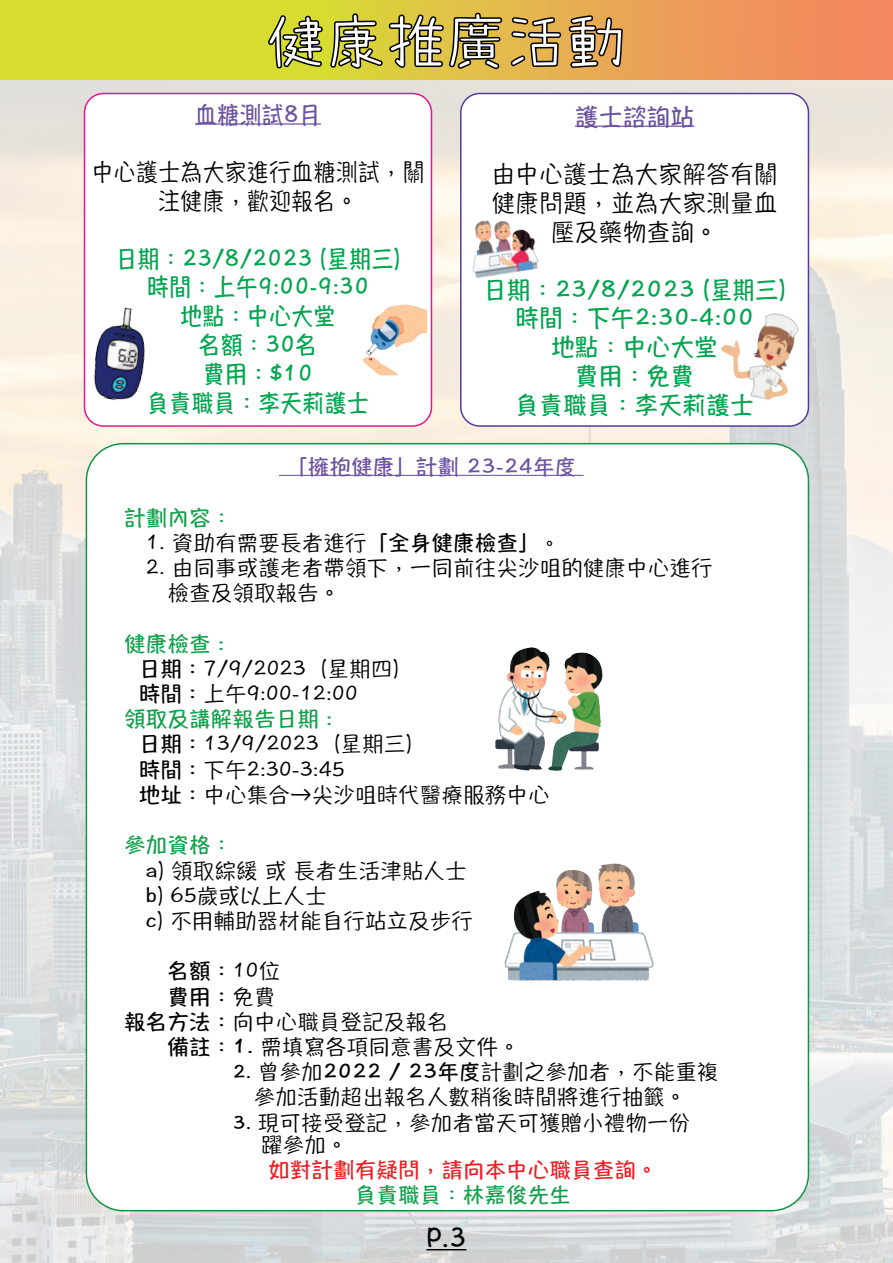
<style>
.page{position:relative;width:893px;height:1263px;background:#fff}
.page>*{position:absolute;margin:0;border:0;box-sizing:border-box;transform-origin:0 0}
.t1{font:60px "Seto Font SP";color:#fff}
.t2{font:28.35px "Hannotate SC W7";color:#000;scale:.9 1}
.t3{font:24px/28.8px "Hannotate TC W7";color:#00a54f;text-align:center;scale:.93 1}
.t4{font:24px/28.8px "Hannotate TC W7";color:#00a54f;text-align:center}
.t5{font:24px/28.8px "Hannotate TC W5";color:#000;text-align:center}
.t6{font:24px/28.8px "Hannotate TC W5";color:#000;text-align:center;scale:.93 1}
.t7{font:24px "Hannotate TC W7";color:#6c52a1;scale:.93 1}
.t8{font:24px "Hannotate TC W7";color:#6c52a1}
.t9{font:21px/25.2px "Hannotate TC W5";color:#000}
.t10{font:21px "Hannotate TC W7";color:#0fa14a}
.t11{font:21px "Hannotate TC W7";color:#ee1d23}
.t12{font:21px "Hannotate TC W7";color:#6c52a1}
.t13{font:21px/25.2px "Hannotate TC W7";color:#000}
.s1{font-family:"Hannotate TC W7"}
.s2{font-size:19.05px}
.s3{font-family:"Hannotate TC W5"}
.s4{font-family:"Hannotate TC W7";font-size:19.05px}
</style>
<div class="page">
<img style="left:0;top:80px;width:893px;height:1183px">
<hr style="left:426px;top:1249px;width:40px;height:1px;background:#000">
<div style="left:86px;top:444px;width:722px;height:767px;background:#fff;border-radius:37px"></div>
<hr style="left:279px;top:475px;width:305px;height:1px;background:#6c52a1">
<img style="left:505px;top:864px;width:148px;height:117px">
<img style="left:496px;top:647px;width:106px;height:123px">
<div style="left:461px;top:94px;width:347px;height:332px;background:#fff;border-radius:19px"></div>
<div style="left:460px;top:93px;width:349px;height:334px;border:2px solid #573c98;border-radius:19px"></div>
<img style="left:721px;top:313px;width:67px;height:83px">
<img style="left:751px;top:396px;width:29px;height:4px">
<img style="left:788px;top:317px;width:11px;height:42px">
<img style="left:461px;top:206px;width:78px;height:79px">
<hr style="left:575px;top:126px;width:119px;height:1px;background:#6c52a1">
<div style="left:85px;top:94px;width:346px;height:332px;background:#fff;border-radius:19px"></div>
<div style="left:84px;top:93px;width:348px;height:334px;border:2px solid #e5178f;border-radius:19px"></div>
<img style="left:363px;top:303px;width:68px;height:74px">
<img style="left:86px;top:303px;width:59px;height:102px">
<hr style="left:195px;top:123px;width:126px;height:2px;background:#6c52a1">
<svg style="left:0;top:0;width:893px;height:80px;background:#e2b945"></svg>
<svg style="left:267px;top:15px;width:56px;height:54px;background:#9ea223"></svg>
<svg style="left:330px;top:12px;width:173px;height:58px;background:#a69731"></svg>
<svg style="left:510px;top:16px;width:52px;height:52px;background:#b38e3e"></svg>
<svg style="left:568px;top:14px;width:54px;height:55px;background:#ab7e3e"></svg>
<h1 class="t1" style="left:266px;top:7px;width:361px">健康推廣活動</h1>
<p class="t7" style="left:195px;top:99px;width:137px">血糖測試8月</p>
<p class="t6" style="left:91px;top:157px;width:360px">中心護士為大家進行血糖測試，關注健康，歡迎報名。</p>
<p class="t3" style="left:115px;top:243px;width:308px">日期：23/8/2023 (星期三)時間：上午9:00-9:30<br>地點：中心大堂<br>名額：30名<br>費用：$10<br>負責職員︰李天莉護士</p>
<p class="t8" style="left:575px;top:101px;width:121px">護士諮詢站</p>
<p class="t5" style="left:491px;top:159px;width:288px">由中心護士為大家解答有關健康問題，並為大家測量血壓及藥物查詢。</p>
<p class="t4" style="left:483px;top:274px;width:305px">日期：23/8/2023 (星期三)時間：下午2:30-4:00<br>地點：中心大堂<br>費用：免費<br>負責職員：李天莉護士</p>
<p class="t12" style="left:286px;top:453px;width:292px">「擁抱健康」計劃 23-24年度</p>
<p class="t10" style="left:124px;top:504px;width:110px">計劃內容：</p>
<p class="t9" style="left:146px;top:529px;width:415px">1. 資助有需要長者進行<span class="s1">「全身健康檢查」</span><span class="s2">。</span></p>
<p class="t9" style="left:168px;top:554px;width:547px;text-indent:-22px">2. 由同事或護老者帶領下，一同前往尖沙咀的健康中心進行檢查及領取報告。</p>
<p class="t10" style="left:124px;top:630px;width:101px">健康檢查 :</p>
<p class="t9" style="left:139px;top:655px;width:277px"><span class="s1">日期：</span>7/9/2023（星期四）<span class="s1">時間：</span>上午9:00-12:00</p>
<p class="t10" style="left:124px;top:705px;width:209px">領取及講解報告日期 :</p>
<p class="t9" style="left:139px;top:731px;width:412px"><span class="s1">日期：</span>13/9/2023（星期三）<br><span class="s1">時間：</span>下午2:30-3:45<br><span class="s1">地址：</span>中心集合→尖沙咀時代醫療服務中心</p>
<p class="t10" style="left:124px;top:831px;width:110px">參加資格：</p>
<p class="t9" style="left:146px;top:857px;width:329px">a) 領取綜緩 或 長者生活津貼人士b) 65歲或以上人士<br>c) 不用輔助器材能自行站立及步行</p>
<p class="t13" style="left:168px;top:957px;width:114px">名額：<span class="s3">10位</span>費用：<span class="s3">免費</span></p>
<p class="t9" style="left:168px;top:1008px;width:354px;text-indent:-43px"><span class="s1">報名方法：</span>向中心職員登記及報名<br><span class="s1">備註︰1.</span> 需填寫各項同意書及文件。</p>
<p class="t9" style="left:232px;top:1058px;width:488px;text-align:center"><span class="s4">2.</span> 曾參加<span class="s1">2022 / 23年度</span>計劃之參加者，不能重複參加活動超出報名人數稍後時間將進行抽籤。</p>
<p class="t9" style="left:261px;top:1110px;width:431px;line-height:22.5px;text-indent:-29px"><span class="s4">3.</span> 現可接受登記，參加者當天可獲贈小禮物一份躍參加。</p>
<p class="t11" style="left:268px;top:1156px;width:391px">如對計劃有疑問，請向本中心職員查詢。</p>
<p class="t10" style="left:355px;top:1181px;width:218px">負責職員︰林嘉俊先生</p>
<h2 class="t2" style="left:426px;top:1220px;width:46px">P.3</h2>
</div>
